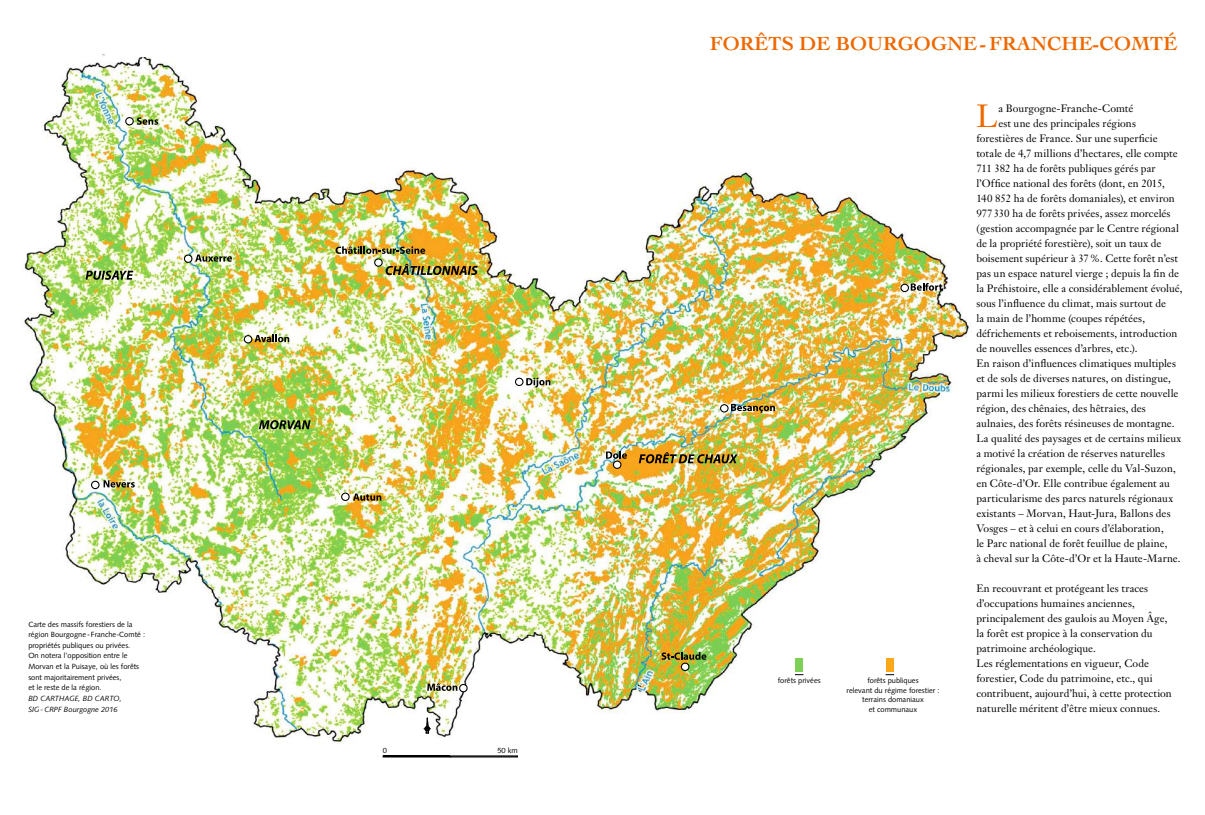
<style>
.page{position:relative;width:1205px;height:815px;background:#fff}
.page>*{position:absolute;margin:0;border:0;box-sizing:border-box;transform-origin:0 0}
.t1{font:31.62px "Janson Text";color:#ee6800}
.t2{font:700 20px "Cochin";letter-spacing:.005em;color:#ee6800}
.t3{font:10.62px/15px "Janson Text";letter-spacing:.005em;color:#000}
.t4{font:7.5px/10.6px "Syntax";color:#000}
.t5{font:italic 7.5px/10.6px "Syntax";color:#000}
</style>
<div class="page">
<img style="left:24px;top:54px;width:947px;height:690px">
<div style="left:126px;top:118px;width:7px;height:7px;background:#fff;border-radius:50%"></div>
<div style="left:125px;top:117px;width:9px;height:8px;border:1px solid #000;border-radius:50%"></div>
<div style="left:92px;top:481px;width:7px;height:8px;background:#fff;border-radius:50%"></div>
<div style="left:91px;top:481px;width:9px;height:8px;border:1px solid #000;border-radius:50%"></div>
<div style="left:244px;top:336px;width:8px;height:7px;background:#fff;border-radius:50%"></div>
<div style="left:244px;top:335px;width:8px;height:8px;border:1px solid #000;border-radius:50%"></div>
<svg style="left:375px;top:259px;width:7px;height:7px"></svg>
<div style="left:374px;top:258px;width:9px;height:9px;border:1px solid #000;border-radius:50%"></div>
<div style="left:342px;top:493px;width:7px;height:7px;background:#fff;border-radius:50%"></div>
<div style="left:341px;top:493px;width:9px;height:8px;border:1px solid #000;border-radius:50%"></div>
<div style="left:681px;top:663px;width:8px;height:7px;background:#fff;border-radius:50%"></div>
<div style="left:681px;top:663px;width:8px;height:8px;border:1px solid #000;border-radius:50%"></div>
<div style="left:613px;top:461px;width:8px;height:7px;background:#fff;border-radius:50%"></div>
<div style="left:613px;top:461px;width:8px;height:8px;border:1px solid #000;border-radius:50%"></div>
<svg style="left:336px;top:246px;width:89px;height:8px"></svg>
<svg style="left:137px;top:117px;width:21px;height:8px"></svg>
<div style="left:515px;top:378px;width:8px;height:7px;background:#fff;border-radius:50%"></div>
<div style="left:515px;top:378px;width:8px;height:8px;border:1px solid #000;border-radius:50%"></div>
<svg style="left:526px;top:378px;width:24px;height:10px"></svg>
<div style="left:460px;top:684px;width:7px;height:8px;background:#fff;border-radius:50%"></div>
<div style="left:459px;top:684px;width:9px;height:8px;border:1px solid #000;border-radius:50%"></div>
<svg style="left:427px;top:683px;width:30px;height:8px"></svg>
<div style="left:720px;top:405px;width:8px;height:7px;background:#fff;border-radius:50%"></div>
<div style="left:720px;top:404px;width:8px;height:9px;border:1px solid #000;border-radius:50%"></div>
<svg style="left:731px;top:404px;width:44px;height:9px"></svg>
<svg style="left:606px;top:451px;width:21px;height:8px"></svg>
<svg style="left:255px;top:335px;width:34px;height:7px"></svg>
<div style="left:184px;top:255px;width:8px;height:7px;background:#fff;border-radius:50%"></div>
<div style="left:184px;top:255px;width:8px;height:8px;border:1px solid #000;border-radius:50%"></div>
<svg style="left:195px;top:254px;width:37px;height:8px"></svg>
<svg style="left:353px;top:493px;width:28px;height:8px"></svg>
<svg style="left:661px;top:652px;width:45px;height:8px"></svg>
<svg style="left:104px;top:480px;width:31px;height:8px"></svg>
<div style="left:901px;top:284px;width:7px;height:8px;background:#fff;border-radius:50%"></div>
<div style="left:900px;top:284px;width:9px;height:8px;border:1px solid #000;border-radius:50%"></div>
<svg style="left:911px;top:283px;width:31px;height:8px"></svg>
<svg style="left:386px;top:264px;width:92px;height:11px"></svg>
<svg style="left:85px;top:271px;width:48px;height:9px"></svg>
<svg style="left:639px;top:452px;width:99px;height:11px"></svg>
<svg style="left:259px;top:420px;width:52px;height:9px"></svg>
<div style="left:795px;top:658px;width:8px;height:13px;background:#7ecf55"></div>
<div style="left:886px;top:658px;width:8px;height:13px;background:#f9a81a"></div>
<svg style="left:424px;top:715px;width:6px;height:19px"></svg>
<div style="left:383px;top:756px;width:67px;height:1px;border:1px solid #000"></div>
<div style="left:450px;top:756px;width:67px;height:1px;border:1px solid #000"></div>
<p class="t4" style="left:28px;top:619px;width:118px">Carte des massifs forestiers de la région Bourgogne-Franche-Comté : propriétés publiques ou privées.<br>On notera l’opposition entre le<br>Morvan et la Puisaye, où les forêts sont majoritairement privées,<br>et le reste de la région.</p>
<p class="t5" style="left:28px;top:693px;width:95px">BD CARTHAGE, BD CARTO,<br>SIG-CRPF Bourgogne 2016</p>
<p class="t4" style="left:383px;top:745px;width:6px">0</p>
<p class="t4" style="left:497px;top:745px;width:22px">50 km</p>
<h2 class="t2" style="left:710px;top:32px;width:469px">FORÊTS DE BOURGOGNE-FRANCHE-COMTÉ</h2>
<p class="t4" style="left:778px;top:676px;width:44px">forêts privées</p>
<p class="t4" style="left:846px;top:676px;width:94px;line-height:9.4px;text-align:center">forêts publiques<br>relevant du régime forestier : terrains domaniaux<br>et communaux</p>
<h1 class="t1" style="left:976px;top:96px;width:23px">L</h1>
<p class="t3" style="left:998px;top:100px;width:137px">a Bourgogne-Franche-Comté</p>
<p class="t3" style="left:998px;top:115px;width:139px">est une des principales régions</p>
<p class="t3" style="left:976px;top:130px;width:183px">forestières de France. Sur une superficie</p>
<p class="t3" style="left:976px;top:145px;width:203px">totale de 4,7 millions d’hectares, elle compte</p>
<p class="t3" style="left:976px;top:160px;width:181px">711 382 ha de forêts publiques gérés par</p>
<p class="t3" style="left:976px;top:175px;width:190px">l’Office national des forêts (dont, en 2015,</p>
<p class="t3" style="left:976px;top:190px;width:200px">140 852 ha de forêts domaniales), et environ</p>
<p class="t3" style="left:976px;top:205px;width:196px">977330 ha de forêts privées, assez morcelés</p>
<p class="t3" style="left:976px;top:220px;width:204px">(gestion accompagnée par le Centre régional</p>
<p class="t3" style="left:976px;top:235px;width:187px">de la propriété forestière), soit un taux de</p>
<p class="t3" style="left:976px;top:250px;width:203px">boisement supérieur à 37%. Cette forêt n’est</p>
<p class="t3" style="left:976px;top:265px;width:204px">pas un espace naturel vierge ; depuis la fin de</p>
<p class="t3" style="left:976px;top:280px;width:208px">la Préhistoire, elle a considérablement évolué,</p>
<p class="t3" style="left:976px;top:295px;width:191px">sous l’influence du climat, mais surtout de</p>
<p class="t3" style="left:976px;top:310px;width:170px">la main de l’homme (coupes répétées,</p>
<p class="t3" style="left:976px;top:325px;width:202px">défrichements et reboisements, introduction</p>
<p class="t3" style="left:976px;top:340px;width:163px">de nouvelles essences d’arbres, etc.).</p>
<p class="t3" style="left:976px;top:355px;width:201px">En raison d’influences climatiques multiples</p>
<p class="t3" style="left:976px;top:370px;width:196px">et de sols de diverses natures, on distingue,</p>
<p class="t3" style="left:976px;top:385px;width:204px">parmi les milieux forestiers de cette nouvelle</p>
<p class="t3" style="left:976px;top:400px;width:171px">région, des chênaies, des hêtraies, des</p>
<p class="t3" style="left:976px;top:415px;width:200px">aulnaies, des forêts résineuses de montagne.</p>
<p class="t3" style="left:976px;top:430px;width:206px">La qualité des paysages et de certains milieux</p>
<p class="t3" style="left:976px;top:445px;width:190px">a motivé la création de réserves naturelles</p>
<p class="t3" style="left:976px;top:460px;width:201px">régionales, par exemple, celle du Val-Suzon,</p>
<p class="t3" style="left:976px;top:475px;width:195px">en Côte-d’Or. Elle contribue également au</p>
<p class="t3" style="left:976px;top:490px;width:198px">particularisme des parcs naturels régionaux</p>
<p class="t3" style="left:976px;top:505px;width:196px">existants – Morvan, Haut-Jura, Ballons des</p>
<p class="t3" style="left:976px;top:520px;width:189px">Vosges – et à celui en cours d’élaboration,</p>
<p class="t3" style="left:976px;top:535px;width:193px">le Parc national de forêt feuillue de plaine,</p>
<p class="t3" style="left:976px;top:550px;width:206px">à cheval sur la Côte-d’Or et la Haute-Marne.</p>
<p class="t3" style="left:976px;top:580px;width:197px">En recouvrant et protégeant les traces d’occupations humaines anciennes, principalement des gaulois au Moyen Âge, la forêt est propice à la conservation du patrimoine archéologique.<br>Les réglementations en vigueur, Code forestier, Code du patrimoine, etc., qui contribuent, aujourd’hui, à cette protection naturelle méritent d’être mieux connues.</p>
</div>
